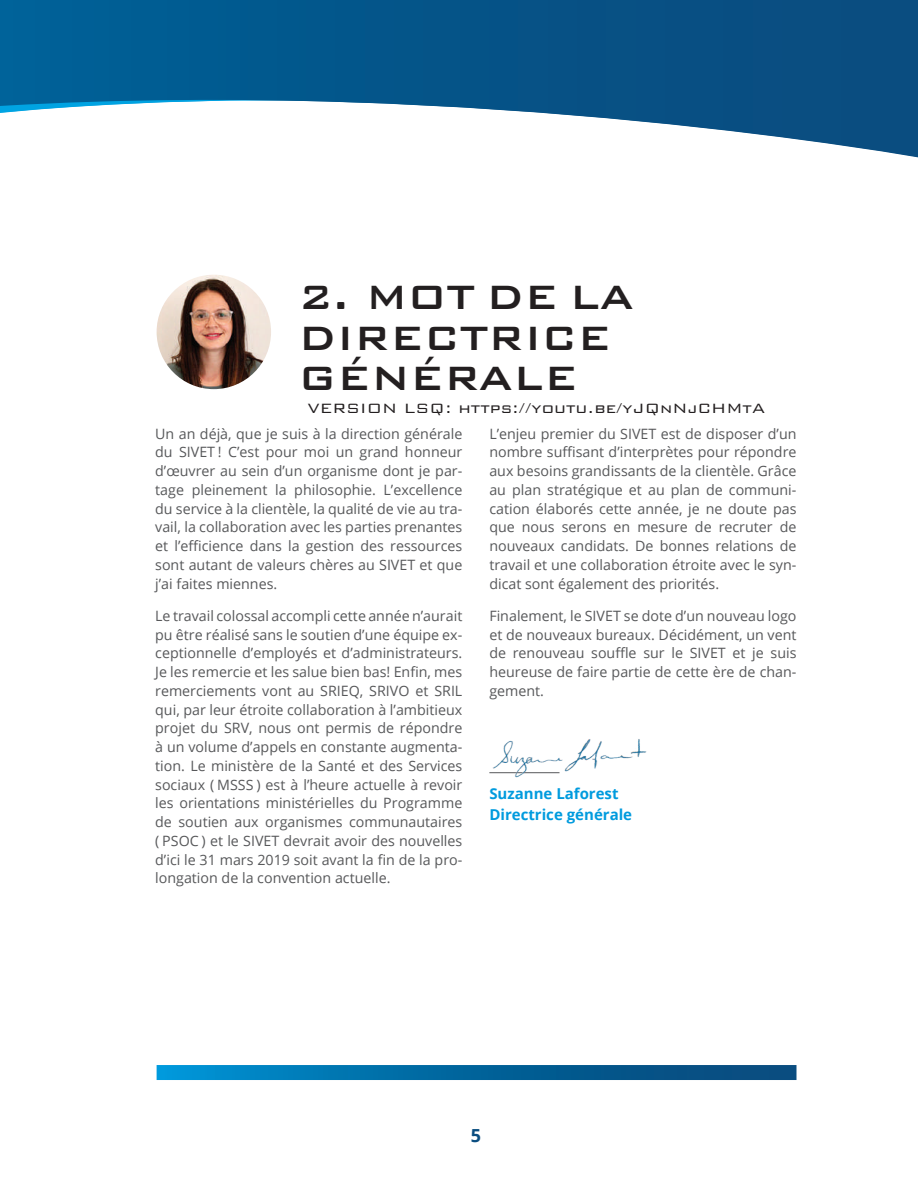
<style>
.page{position:relative;width:918px;height:1188px;background:#fff}
.page>*{position:absolute;margin:0;border:0;box-sizing:border-box;transform-origin:0 0}
.t1{font:500 45px/40.5px "Bank Gothic BT";color:#231f20}
.t2{font:300 18px "Bank Gothic BT";color:#231f20}
.t3{font:700 18px "Open Sans";color:#0a4d80}
.t4{font:700 15px/21px "Open Sans";color:#009bde}
.t5{font:14.25px/18.8px "Open Sans";color:#57585a;text-align:justify}
</style>
<div class="page">
<svg style="left:157px;top:1065px;width:640px;height:15px;background:#0268a0"></svg>
<svg style="left:0;top:0;width:918px;height:293px"></svg>
<img style="left:489px;top:739px;width:158px;height:39px">
<img style="left:157px;top:275px;width:114px;height:114px;border-radius:57px">
<h1 class="t1" style="left:299px;top:276px;width:337px">2. MOT DE LA<br>DIRECTRICE<br>GÉNÉRALE</h1>
<p class="t2" style="left:307px;top:398px;width:459px">VERSION LSQ: https://youtu.be/yJQnNjCHMtA</p>
<p class="t5" style="left:155px;top:424px;width:309px">Un an déjà, que je suis à la direction générale du SIVET ! C’est pour moi un grand honneur d’œuvrer au sein d’un organisme dont je par&shy;tage pleinement la philosophie. L’excellence du service à la clientèle, la qualité de vie au tra&shy;vail, la collaboration avec les parties prenantes et l’efficience dans la gestion des ressources sont autant de valeurs chères au SIVET et que j’ai faites miennes.</p>
<p class="t5" style="left:155px;top:606px;width:309px">Le travail colossal accompli cette année n’aurait pu être réalisé sans le soutien d’une équipe ex&shy;ceptionnelle d’employés et d’administrateurs.<br>Je les remercie et les salue bien bas! Enfin, mes remerciements vont au SRIEQ, SRIVO et SRIL qui, par leur étroite collaboration à l’ambitieux projet du SRV, nous ont permis de répondre à un volume d’appels en constante augmenta&shy;tion. Le ministère de la Santé et des Services sociaux ( MSSS ) est à l’heure actuelle à revoir les orientations ministérielles du Programme de soutien aux organismes communautaires ( PSOC ) et le SIVET devrait avoir des nouvelles d’ici le 31 mars 2019 soit avant la fin de la pro&shy;longation de la convention actuelle.</p>
<p class="t5" style="left:489px;top:424px;width:309px">L’enjeu premier du SIVET est de disposer d’un nombre suffisant d’interprètes pour répondre aux besoins grandissants de la clientèle. Grâce au plan stratégique et au plan de communi&shy;cation élaborés cette année, je ne doute pas que nous serons en mesure de recruter de nouveaux candidats. De bonnes relations de travail et une collaboration étroite avec le syn&shy;dicat sont également des priorités.</p>
<p class="t5" style="left:489px;top:606px;width:309px">Finalement, le SIVET se dote d’un nouveau logo et de nouveaux bureaux. Décidément, un vent de renouveau souffle sur le SIVET et je suis heureuse de faire partie de cette ère de chan&shy;gement.</p>
<p class="t4" style="left:489px;top:783px;width:144px">Suzanne Laforest<br>Directrice générale</p>
<p class="t3" style="left:471px;top:1123px;width:12px">5</p>
</div>
